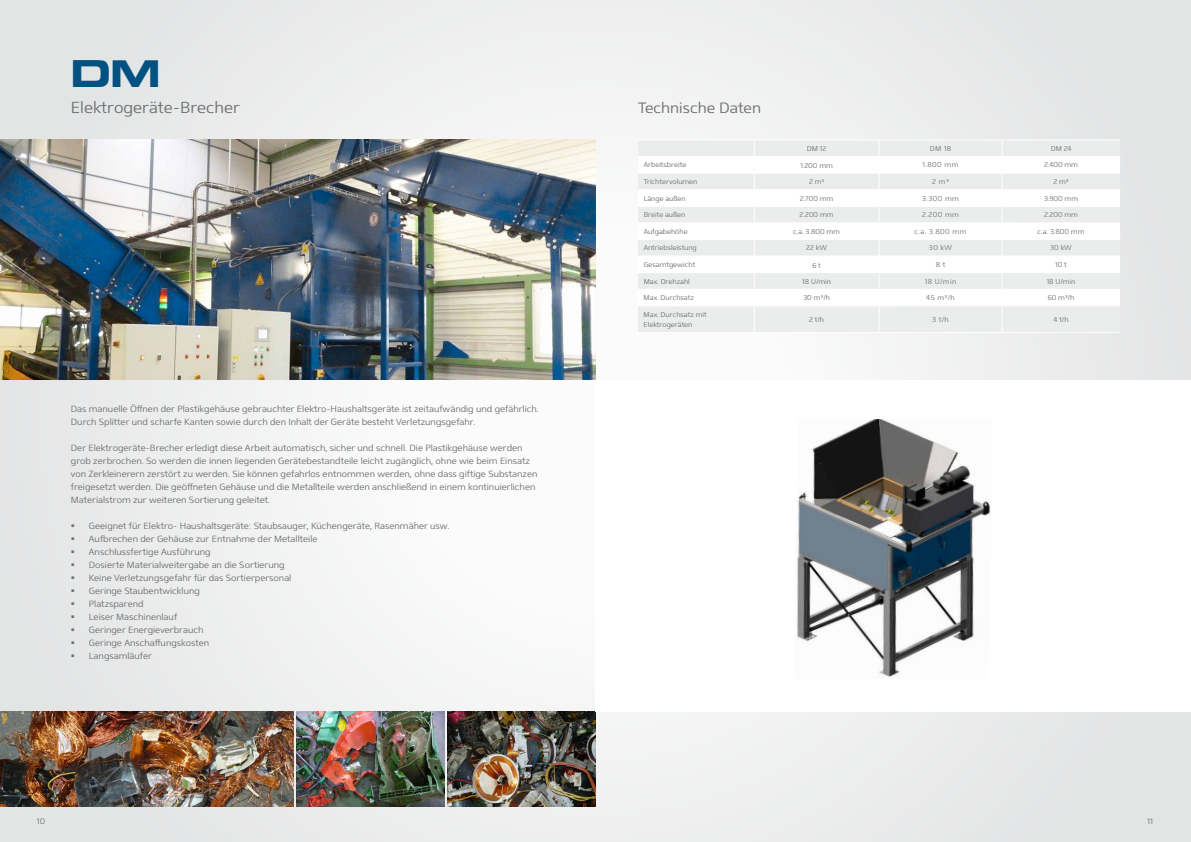
<style>
.page{position:relative;width:1191px;height:842px;background:#fff}
.page>*{position:absolute;margin:0;border:0;box-sizing:border-box;transform-origin:0 0}
.t1{font:700 expanded 40px "Eurostile MN";color:#005282}
.t2{font:300 16px "Mentone";color:#707172}
.t3{font:300 15px "Mentone";color:#707172}
.t4{font:300 9px/13px "Mentone";color:#707172}
.t5{font:300 8px "Mentone";color:#707172}
.t6{font:300 7px/10.2px "Mentone";color:#707172}
</style>
<div class="page">
<div style="left:0;top:0;width:1191px;height:842px;background:linear-gradient(to right,#efefef,#ececed)"></div>
<img style="left:447px;top:711px;width:148px;height:95px">
<img style="left:296px;top:711px;width:148px;height:95px">
<img style="left:0;top:711px;width:293px;height:95px">
<img style="left:0;top:139px;width:595px;height:241px">
<div style="left:595px;top:380px;width:596px;height:331px;background:#fff"></div>
<img style="left:797px;top:419px;width:193px;height:258px">
<div style="left:638px;top:140px;width:482px;height:192px;background:#ebecec"></div>
<svg style="left:638px;top:157px;width:482px;height:148px"></svg>
<hr style="left:638px;top:139px;width:116px;height:1px;background:#fff">
<hr style="left:754px;top:139px;width:125px;height:1px;background:#fff">
<hr style="left:879px;top:139px;width:123px;height:1px;background:#fff">
<hr style="left:1002px;top:139px;width:118px;height:1px;background:#fff">
<hr style="left:638px;top:156px;width:116px;height:1px;background:#fff">
<hr style="left:754px;top:156px;width:125px;height:1px;background:#fff">
<hr style="left:879px;top:156px;width:123px;height:1px;background:#fff">
<hr style="left:1002px;top:156px;width:118px;height:1px;background:#fff">
<hr style="left:638px;top:173px;width:116px;height:1px;background:#fff">
<hr style="left:754px;top:173px;width:125px;height:1px;background:#fff">
<hr style="left:879px;top:173px;width:123px;height:1px;background:#fff">
<hr style="left:1002px;top:173px;width:118px;height:1px;background:#fff">
<hr style="left:638px;top:189px;width:116px;height:1px;background:#fff">
<hr style="left:754px;top:189px;width:125px;height:1px;background:#fff">
<hr style="left:879px;top:189px;width:123px;height:1px;background:#fff">
<hr style="left:1002px;top:189px;width:118px;height:1px;background:#fff">
<hr style="left:638px;top:206px;width:116px;height:1px;background:#fff">
<hr style="left:754px;top:206px;width:125px;height:1px;background:#fff">
<hr style="left:879px;top:206px;width:123px;height:1px;background:#fff">
<hr style="left:1002px;top:206px;width:118px;height:1px;background:#fff">
<hr style="left:638px;top:222px;width:116px;height:1px;background:#fff">
<hr style="left:754px;top:222px;width:125px;height:1px;background:#fff">
<hr style="left:879px;top:222px;width:123px;height:1px;background:#fff">
<hr style="left:1002px;top:222px;width:118px;height:1px;background:#fff">
<hr style="left:638px;top:239px;width:116px;height:1px;background:#fff">
<hr style="left:754px;top:239px;width:125px;height:1px;background:#fff">
<hr style="left:879px;top:239px;width:123px;height:1px;background:#fff">
<hr style="left:1002px;top:239px;width:118px;height:1px;background:#fff">
<hr style="left:638px;top:256px;width:116px;height:1px;background:#fff">
<hr style="left:754px;top:256px;width:125px;height:1px;background:#fff">
<hr style="left:879px;top:256px;width:123px;height:1px;background:#fff">
<hr style="left:1002px;top:256px;width:118px;height:1px;background:#fff">
<hr style="left:638px;top:272px;width:116px;height:1px;background:#fff">
<hr style="left:754px;top:272px;width:125px;height:1px;background:#fff">
<hr style="left:879px;top:272px;width:123px;height:1px;background:#fff">
<hr style="left:1002px;top:272px;width:118px;height:1px;background:#fff">
<hr style="left:638px;top:289px;width:116px;height:1px;background:#fff">
<hr style="left:754px;top:289px;width:125px;height:1px;background:#fff">
<hr style="left:879px;top:289px;width:123px;height:1px;background:#fff">
<hr style="left:1002px;top:289px;width:118px;height:1px;background:#fff">
<hr style="left:638px;top:305px;width:116px;height:1px;background:#fff">
<hr style="left:754px;top:305px;width:125px;height:1px;background:#fff">
<svg style="left:754px;top:140px;width:1px;height:192px"></svg>
<hr style="left:879px;top:305px;width:123px;height:1px;background:#fff">
<svg style="left:878px;top:140px;width:1px;height:192px"></svg>
<hr style="left:1002px;top:305px;width:118px;height:1px;background:#fff">
<svg style="left:1001px;top:140px;width:1px;height:192px"></svg>
<hr style="left:638px;top:332px;width:116px;height:1px;background:#fff">
<hr style="left:754px;top:332px;width:125px;height:1px;background:#fff">
<hr style="left:879px;top:332px;width:123px;height:1px;background:#fff">
<hr style="left:1002px;top:332px;width:118px;height:1px;background:#fff">
<h1 class="t1" style="left:71px;top:51px;width:91px">DM</h1>
<h2 class="t2" style="left:71px;top:98px;width:170px">Elektrogeräte-Brecher</h2>
<p class="t4" style="left:71px;top:403px;width:469px">Das manuelle Öffnen der Plastikgehäuse gebrauchter Elektro-Haushaltsgeräte ist zeitaufwändig und gefährlich.<br>Durch Splitter und scharfe Kanten sowie durch den Inhalt der Geräte besteht Verletzungsgefahr.</p>
<p class="t4" style="left:71px;top:442px;width:468px">Der Elektrogeräte-Brecher erledigt diese Arbeit automatisch, sicher und schnell. Die Plastikgehäuse werden grob zerbrochen. So werden die innen liegenden Gerätebestandteile leicht zugänglich, ohne wie beim Einsatz von Zerkleinerern zerstört zu werden. Sie können gefahrlos entnommen werden, ohne dass giftige Substanzen freigesetzt werden. Die geöffneten Gehäuse und die Metallteile werden anschließend in einem kontinuierlichen Materialstrom zur weiteren Sortierung geleitet.</p>
<p class="t4" style="left:89px;top:520px;width:362px">Geeignet für Elektro- Haushaltsgeräte: Staubsauger, Küchengeräte, Rasenmäher usw.<br>Aufbrechen der Gehäuse zur Entnahme der Metallteile<br>Anschlussfertige Ausführung<br>Dosierte Materialweitergabe an die Sortierung<br>Keine Verletzungsgefahr für das Sortierpersonal<br>Geringe Staubentwicklung<br>Platzsparend<br>Leiser Maschinenlauf<br>Geringer Energieverbrauch<br>Geringe Anschaffungskosten<br>Langsamläufer</p>
<h3 class="t3" style="left:638px;top:99px;width:124px">Technische Daten</h3>
<p class="t6" style="left:807px;top:143px;width:21px">DM 12</p>
<p class="t6" style="left:929px;top:143px;width:23px">DM 18</p>
<p class="t6" style="left:1050px;top:143px;width:22px">DM 24</p>
<p class="t6" style="left:643px;top:160px;width:44px">Arbeitsbreite</p>
<p class="t6" style="left:800px;top:161px;width:34px">1.200 mm</p>
<p class="t6" style="left:922px;top:160px;width:37px">1.800 mm</p>
<p class="t6" style="left:1044px;top:160px;width:35px">2.400 mm</p>
<p class="t6" style="left:643px;top:176px;width:55px">Trichtervolumen</p>
<p class="t6" style="left:809px;top:176px;width:17px">2 m³</p>
<p class="t6" style="left:932px;top:176px;width:18px">2 m³</p>
<p class="t6" style="left:1053px;top:176px;width:17px">2 m³</p>
<p class="t6" style="left:643px;top:193px;width:44px">Länge außen</p>
<p class="t6" style="left:800px;top:193px;width:35px">2.700 mm</p>
<p class="t6" style="left:922px;top:193px;width:38px">3.300 mm</p>
<p class="t6" style="left:1044px;top:193px;width:36px">3.900 mm</p>
<p class="t6" style="left:643px;top:210px;width:43px">Breite außen</p>
<p class="t6" style="left:799px;top:210px;width:35px">2.200 mm</p>
<p class="t6" style="left:922px;top:210px;width:38px">2.200 mm</p>
<p class="t6" style="left:1044px;top:210px;width:35px">2.200 mm</p>
<p class="t6" style="left:643px;top:226px;width:45px">Aufgabehöhe</p>
<p class="t6" style="left:793px;top:226px;width:48px">c.a. 3.800 mm</p>
<p class="t6" style="left:914px;top:226px;width:53px">c.a. 3.800 mm</p>
<p class="t6" style="left:1037px;top:226px;width:48px">c.a. 3.800 mm</p>
<p class="t6" style="left:643px;top:243px;width:55px">Antriebsleistung</p>
<p class="t6" style="left:806px;top:243px;width:22px">22 kW</p>
<p class="t6" style="left:929px;top:243px;width:25px">30 kW</p>
<p class="t6" style="left:1050px;top:243px;width:23px">30 kW</p>
<p class="t6" style="left:643px;top:259px;width:53px">Gesamtgewicht</p>
<p class="t6" style="left:812px;top:260px;width:10px">6 t</p>
<p class="t6" style="left:935px;top:259px;width:11px">8 t</p>
<p class="t6" style="left:1055px;top:259px;width:13px">10 t</p>
<p class="t6" style="left:643px;top:276px;width:48px">Max. Drehzahl</p>
<p class="t6" style="left:802px;top:276px;width:30px">18 U/min</p>
<p class="t6" style="left:924px;top:276px;width:33px">18 U/min</p>
<p class="t6" style="left:1046px;top:276px;width:30px">18 U/min</p>
<p class="t6" style="left:643px;top:293px;width:52px">Max. Durchsatz</p>
<p class="t6" style="left:803px;top:293px;width:28px">30 m³/h</p>
<p class="t6" style="left:926px;top:293px;width:30px">45 m³/h</p>
<p class="t6" style="left:1047px;top:293px;width:28px">60 m³/h</p>
<p class="t6" style="left:643px;top:309px;width:65px">Max. Durchsatz mit<br>Elektrogeräten</p>
<p class="t6" style="left:809px;top:314px;width:16px">2 t/h</p>
<p class="t6" style="left:932px;top:314px;width:18px">3 t/h</p>
<p class="t6" style="left:1053px;top:314px;width:16px">4 t/h</p>
<p class="t5" style="left:37px;top:816px;width:10px">10</p>
<p class="t5" style="left:1147px;top:816px;width:7px">11</p>
</div>
